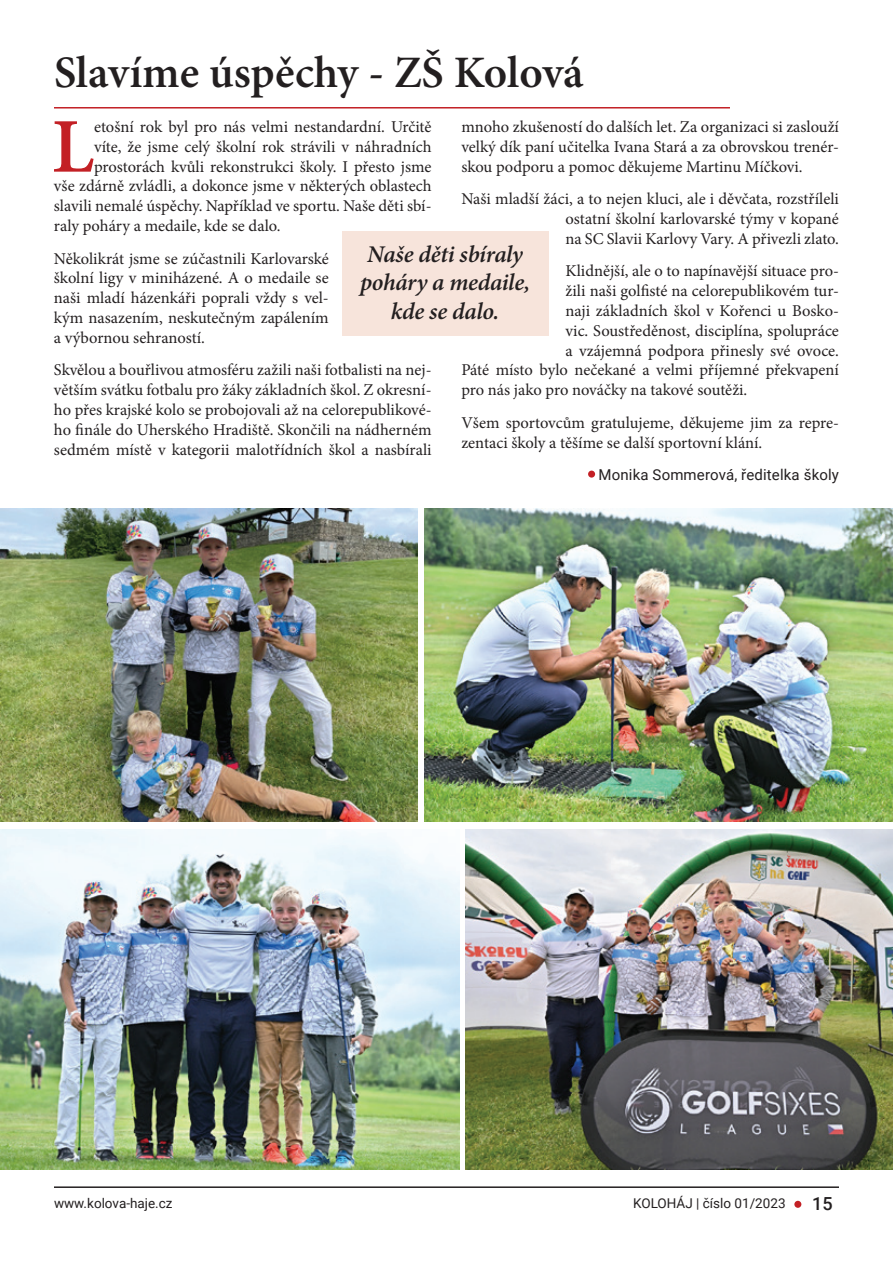
<style>
.page{position:relative;width:893px;height:1263px;background:#fff}
.page>*{position:absolute;margin:0;border:0;box-sizing:border-box;transform-origin:0 0}
.t1{font:600 77.4px "Minion Pro";color:#c32025}
.t2{font:600 45px "Minion Pro";color:#231f20}
.t3{font:italic 600 24px/28.8px "Minion Pro";letter-spacing:-.015em;color:#231f20;text-align:center}
.t4{font:500 18px "Roboto";color:#231f20}
.t5{font:16.5px/19.8px "Minion Pro";color:#231f20;text-align:justify}
.t6{font:15px "Roboto";letter-spacing:.01em;color:#231f20}
.t7{font:13.5px "Roboto";color:#231f20}
</style>
<div class="page">
<hr style="left:54px;top:1186px;width:785px;height:2px;background:#231f20">
<div style="left:794px;top:1201px;width:7px;height:7px;background:#c32025;border-radius:50%"></div>
<div style="left:342px;top:231px;width:207px;height:105px;background:#f7e4db"></div>
<hr style="left:54px;top:107px;width:676px;height:2px;background:#c32025">
<div style="left:588px;top:471px;width:7px;height:7px;background:#c32025;border-radius:50%"></div>
<img style="left:0;top:830px;width:459px;height:340px">
<img style="left:425px;top:508px;width:468px;height:313px">
<img style="left:466px;top:830px;width:427px;height:340px">
<img style="left:0;top:508px;width:418px;height:313px">
<h2 class="t2" style="left:54px;top:41px;width:531px">Slavíme úspěchy - ZŠ Kolová</h2>
<h1 class="t1" style="left:52px;top:93px;width:41px">L</h1>
<p class="t5" style="left:94px;top:117px;width:339px">etošní rok byl pro nás velmi nestandardní. Určitě</p>
<p class="t5" style="left:461px;top:117px;width:379px">mnoho zkušeností do dalších let. Za organizaci si zaslouží velký dík paní učitelka Ivana Stará a za obrovskou trenér&shy;skou podporu a pomoc děkujeme Martinu Míčkovi.</p>
<p class="t5" style="left:566px;top:189px;width:275px;text-indent:-104px">Naši mladší žáci, a to nejen kluci, ale i děvčata, rozstříleli ostatní školní karlovarské týmy v kopané na SC Slavii Karlovy Vary. A přivezli zlato.</p>
<p class="t5" style="left:566px;top:261px;width:275px">Klidnější, ale o to napínavější situace pro-</p>
<p class="t5" style="left:566px;top:281px;width:275px">žili naši golfisté na celorepublikovém tur-</p>
<p class="t5" style="left:566px;top:301px;width:275px">naji základních škol v Kořenci u Bosko-</p>
<p class="t5" style="left:566px;top:321px;width:275px">vic. Soustředěnost, disciplína, spolupráce</p>
<p class="t5" style="left:566px;top:340px;width:275px">a vzájemná podpora přinesly své ovoce.</p>
<p class="t5" style="left:461px;top:360px;width:379px">Páté místo bylo nečekané a velmi příjemné překvapení</p>
<p class="t5" style="left:461px;top:380px;width:287px">pro nás jako pro nováčky na takové soutěži.</p>
<p class="t5" style="left:461px;top:413px;width:379px">Všem sportovcům gratulujeme, děkujeme jim za repre&shy;zentaci školy a těšíme se další sportovní klání.</p>
<p class="t5" style="left:94px;top:137px;width:339px">víte, že jsme celý školní rok strávili v náhradních</p>
<p class="t5" style="left:94px;top:157px;width:339px">prostorách kvůli rekonstrukci školy. I přesto jsme</p>
<p class="t5" style="left:54px;top:176px;width:379px">vše zdárně zvládli, a dokonce jsme v některých oblastech</p>
<p class="t5" style="left:54px;top:196px;width:379px">slavili nemalé úspěchy. Například ve sportu. Naše děti sbí-</p>
<p class="t5" style="left:54px;top:216px;width:228px">raly poháry a medaile, kde se dalo.</p>
<p class="t5" style="left:54px;top:248px;width:276px">Několikrát jsme se zúčastnili Karlovarské školní ligy v miniházené. A o medaile se naši mladí házenkáři poprali vždy s vel&shy;kým nasazením, neskutečným zapálením a výbornou sehraností.</p>
<p class="t5" style="left:54px;top:360px;width:379px">Skvělou a bouřlivou atmosféru zažili naši fotbalisti na nej&shy;větším svátku fotbalu pro žáky základních škol. Z okresní&shy;ho přes krajské kolo se probojovali až na celorepublikové&shy;ho finále do Uherského Hradiště. Skončili na nádherném sedmém místě v kategorii malotřídních škol a nasbírali</p>
<h3 class="t3" style="left:360px;top:239px;width:172px">Naše děti sbíraly poháry a medaile, kde se dalo.</h3>
<p class="t6" style="left:598px;top:464px;width:242px">Monika Sommerová, ředitelka školy</p>
<p class="t7" style="left:54px;top:1194px;width:120px">www.kolova-haje.cz</p>
<p class="t7" style="left:633px;top:1194px;width:154px">KOLOHÁJ | číslo 01/2023</p>
<p class="t4" style="left:812px;top:1191px;width:22px">15</p>
</div>
